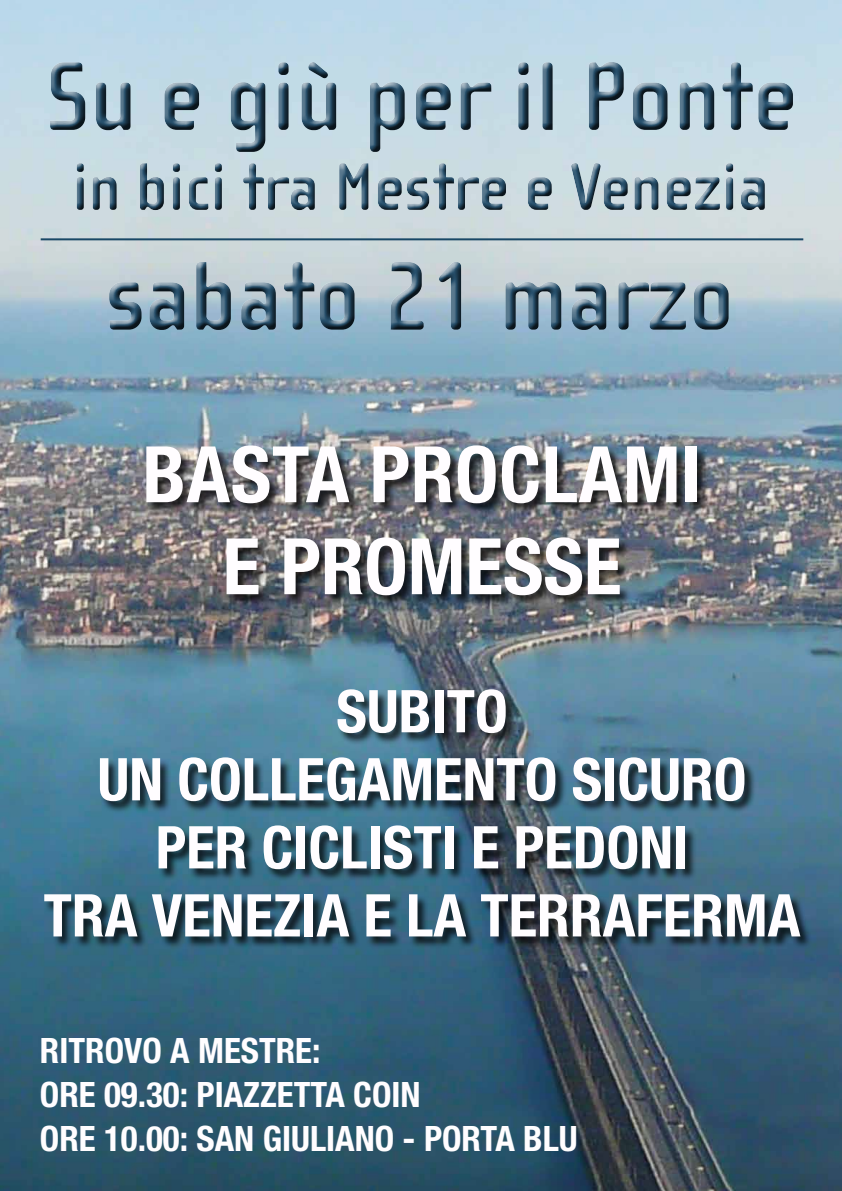
<style>
.page{position:relative;width:842px;height:1191px;background:#fff}
.page>*{position:absolute;margin:0;border:0;box-sizing:border-box;transform-origin:0 0}
.t1{font:700 100px "Cholla Sans";color:#27506c}
.t2{font:700 condensed 78px/92px "Helvetica Neue";letter-spacing:.005em;color:#fffdff;text-align:center}
.t3{font:700 69px "Cholla Sans";color:#27506c}
.t4{font:700 condensed 59px/68px "Helvetica Neue";color:#fffdff;text-align:center}
.t5{font:700 condensed 35px/44px "Helvetica Neue";color:#fffdff}
</style>
<div class="page">
<img style="left:0;top:0;width:842px;height:1191px">
<hr style="left:41px;top:238px;width:762px;height:2px;background:#194866">
<div style="left:43px;top:55px;width:754px;height:100px;background:#bfd9e6"></div>
<div style="left:44px;top:59px;width:756px;height:97px;background:#000;opacity:.75"></div>
<div style="left:70px;top:156px;width:699px;height:58px;background:#cadce5"></div>
<div style="left:71px;top:158px;width:701px;height:60px;background:#000;opacity:.75"></div>
<div style="left:102px;top:255px;width:630px;height:79px;background:#fff;opacity:.75"></div>
<div style="left:105px;top:257px;width:631px;height:80px;background:#000;opacity:.75"></div>
<div style="left:44px;top:445px;width:768px;height:503px;background:#000;opacity:.75"></div>
<h1 class="t1" style="left:46px;top:41px;width:752px">Su e giù per il Ponte</h1>
<p class="t3" style="left:72px;top:149px;width:698px">in bici tra Mestre e Venezia</p>
<h1 class="t1" style="left:106px;top:241px;width:630px">sabato 21 marzo</h1>
<h2 class="t2" style="left:142px;top:427px;width:561px">BASTA PROCLAMI<br>E PROMESSE</h2>
<p class="t4" style="left:44px;top:676px;width:758px">SUBITO<br>UN COLLEGAMENTO SICURO<br>PER CICLISTI E PEDONI<br>TRA VENEZIA E LA TERRAFERMA</p>
<p class="t5" style="left:40px;top:1028px;width:539px">RITROVO A MESTRE:<br>ORE 09.30: PIAZZETTA COIN<br>ORE 10.00: SAN GIULIANO - PORTA BLU</p>
</div>
